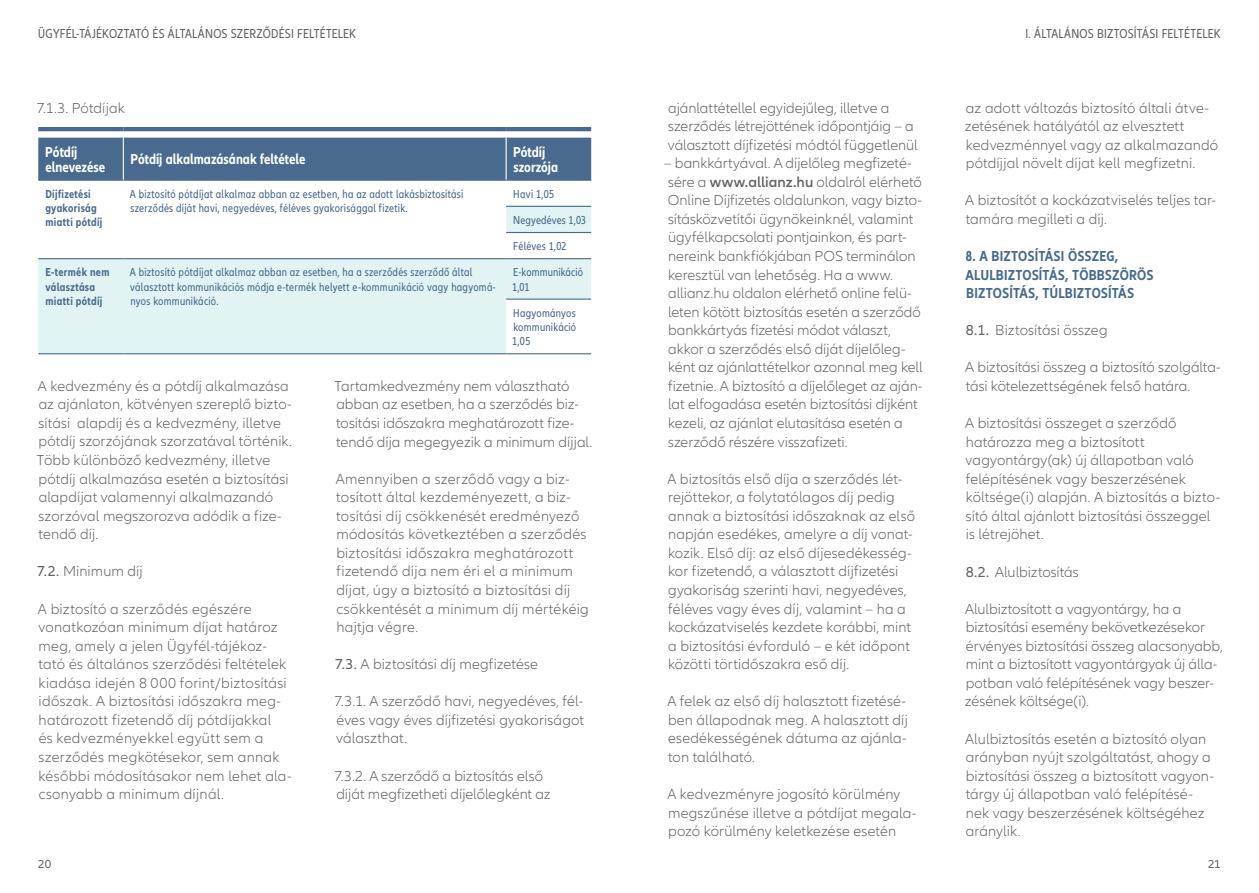
<style>
.page{position:relative;width:1259px;height:893px;background:#fff}
.page>*{position:absolute;margin:0;border:0;box-sizing:border-box;transform-origin:0 0}
.t1{font:300 15px/18.6px "Allianz Neo";letter-spacing:.005em;color:#636366}
.t2{font:700 condensed 15px/18.6px "Allianz Neo";letter-spacing:.01em;color:#496a8e}
.t3{font:700 condensed 15px/15px "Allianz Neo";color:#fff}
.t4{font:condensed 13.5px "Allianz Neo";letter-spacing:.015em;color:#636366}
.t5{font:condensed 12px/14.2px "Allianz Neo";letter-spacing:.02em;color:#496a8e}
.t6{font:700 condensed 12px/14.2px "Allianz Neo";letter-spacing:.025em;color:#496a8e}
.t7{font:12px "Allianz Neo";color:#636366}
.s1{font-weight:400}
.s2{font-weight:600}
</style>
<div class="page">
<div style="left:38px;top:138px;width:553px;height:42px;background:#496a8e"></div>
<svg style="left:38px;top:207px;width:553px;height:146px;fill:#e2f3f4"></svg>
<hr style="left:38px;top:127px;width:85px;height:4px;background:#496a8e">
<hr style="left:123px;top:127px;width:383px;height:4px;background:#496a8e">
<hr style="left:506px;top:127px;width:85px;height:4px;background:#496a8e">
<hr style="left:506px;top:206px;width:85px;height:1px;background:#496a8e">
<hr style="left:506px;top:232px;width:85px;height:1px;background:#496a8e">
<hr style="left:38px;top:258px;width:85px;height:1px;background:#496a8e">
<hr style="left:123px;top:258px;width:383px;height:1px;background:#496a8e">
<hr style="left:506px;top:258px;width:85px;height:1px;background:#496a8e">
<hr style="left:506px;top:299px;width:85px;height:1px;background:#496a8e">
<hr style="left:38px;top:353px;width:85px;height:1px;background:#496a8e">
<hr style="left:123px;top:353px;width:383px;height:1px;background:#496a8e">
<hr style="left:506px;top:353px;width:85px;height:1px;background:#496a8e">
<hr style="left:38px;top:180px;width:85px;height:1px;background:#496a8e">
<hr style="left:123px;top:180px;width:383px;height:1px;background:#496a8e">
<hr style="left:506px;top:180px;width:85px;height:1px;background:#496a8e">
<hr style="left:123px;top:138px;width:1px;height:42px;background:#fff">
<hr style="left:505px;top:138px;width:2px;height:42px;background:#fff">
<p class="t4" style="left:38px;top:26px;width:319px">ÜGYFÉL-TÁJÉKOZTATÓ ÉS ÁLTALÁNOS SZERZŐDÉSI FELTÉTELEK</p>
<p class="t4" style="left:1025px;top:26px;width:48px">I. Általános</p>
<p class="t4" style="left:1097px;top:26px;width:7px">biztos</p>
<p class="t4" style="left:1133px;top:26px;width:10px">ítási</p>
<p class="t4" style="left:1161px;top:26px;width:24px">fe ltéte</p>
<p class="t4" style="left:1202px;top:26px;width:13px">lek</p>
<p class="t1" style="left:37px;top:99px;width:90px">7.1.3. Pótdíjak</p>
<p class="t3" style="left:45px;top:145px;width:61px">Pótdíj elnevezése</p>
<p class="t3" style="left:130px;top:152px;width:177px">Pótdíj alkalmazásának feltétele</p>
<p class="t3" style="left:513px;top:145px;width:47px">Pótdíj szorzója</p>
<p class="t6" style="left:45px;top:187px;width:59px">Díjfizetési gyakoriság miatti pótdíj</p>
<p class="t5" style="left:130px;top:187px;width:335px">A biztosító pótdíjat alkalmaz abban az esetben, ha az adott lakásbiztosítási szerződés díját havi, negyedéves, féléves gyakorisággal fizetik.</p>
<p class="t5" style="left:513px;top:181px;width:74px;line-height:26.1px">Havi 1,05<br>Negyedéves 1,03<br>Féléves 1,02</p>
<p class="t6" style="left:45px;top:265px;width:65px">E-termék nem választása miatti pótdíj</p>
<p class="t5" style="left:130px;top:266px;width:367px">A biztosító pótdíjat alkalmaz abban az esetben, ha a szerződés szerződő által választott kommunikációs módja e-termék helyett e-kommunikáció vagy hagyomá&shy;nyos kommunikáció.</p>
<p class="t5" style="left:512px;top:265px;width:72px">E-kommunikáció<br>1,01</p>
<p class="t5" style="left:512px;top:306px;width:65px;text-align:justify">Hagyományos kommunikáció 1,05</p>
<p class="t1" style="left:37px;top:377px;width:256px">A kedvezmény és a pótdíj alkalmazása az ajánlaton, kötvényen szereplő bizto&shy;sítási alapdíj és a kedvezmény, illetve pótdíj szorzójának szorzatával történik.<br>Több különböző kedvezmény, illetve pótdíj alkalmazása esetén a biztosítási alapdíjat valamennyi alkalmazandó szorzóval megszorozva adódik a fize&shy;tendő díj.</p>
<p class="t1" style="left:37px;top:562px;width:107px"><span class="s1">7.2.</span> Minimum díj</p>
<p class="t1" style="left:38px;top:600px;width:255px">A biztosító a szerződés egészére vonatkozóan minimum díjat határoz meg, amely a jelen Ügyfél-tájékoz&shy;tató és általános szerződési feltételek kiadása idején 8 000 forint/biztosítási időszak. A biztosítási időszakra meg&shy;határozott fizetendő díj pótdíjakkal<br>és kedvezményekkel együtt sem a szerződés megkötésekor, sem annak későbbi módosításakor nem lehet ala&shy;csonyabb a minimum díjnál.</p>
<p class="t1" style="left:335px;top:377px;width:259px">Tartamkedvezmény nem választható abban az esetben, ha a szerződés biz&shy;tosítási időszakra meghatározott fize&shy;tendő díja megegyezik a minimum díjjal.</p>
<p class="t1" style="left:336px;top:470px;width:255px">Amennyiben a szerződő vagy a biz&shy;tosított által kezdeményezett, a biz&shy;tosítási díj csökkenését eredményező módosítás következtében a szerződés biztosítási időszakra meghatározott fizetendő díja nem éri el a minimum díjat, úgy a biztosító a biztosítási díj csökkentését a minimum díj mértékéig hajtja végre.</p>
<p class="t1" style="left:335px;top:655px;width:205px"><span class="s1">7.3.</span> A biztosítási díj megfizetése</p>
<p class="t1" style="left:334px;top:692px;width:251px;text-align:justify">7.3.1. A szerződő havi, negyedéves, fél&shy;éves vagy éves díjfizetési gyakoriságot választhat.</p>
<p class="t1" style="left:334px;top:767px;width:218px">7.3.2. A szerződő a biztosítás első díját megfizetheti díjelőlegként az</p>
<p class="t1" style="left:668px;top:99px;width:251px">ajánlattétellel egyidejűleg, illetve a szerződés létrejöttének időpontjáig – a választott díjfizetési módtól függetlenül</p>
<p class="t1" style="left:664px;top:154px;width:260px">– bankkártyával. A díjelőleg megfizeté&shy;sére a <span class="s2">www.allianz.hu</span> oldalról elérhető Online Díjfizetés oldalunkon, vagy bizto&shy;sításközvetítői ügynökeinknél, valamint ügyfélkapcsolati pontjainkon, és part&shy;nereink bankfiókjában POS terminálon keresztül van lehetőség. Ha a www. allianz.hu oldalon elérhető online felü&shy;leten kötött biztosítás esetén a szerződő bankkártyás fizetési módot választ, akkor a szerződés első díját díjelőleg&shy;ként az ajánlattételkor azonnal meg kell fizetnie. A biztosító a díjelőleget az aján&shy;lat elfogadása esetén biztosítási díjként kezeli, az ajánlat elutasítása esetén a szerződő részére visszafizeti.</p>
<p class="t1" style="left:667px;top:470px;width:249px">A biztosítás első díja a szerződés lét&shy;rejöttekor, a folytatólagos díj pedig annak a biztosítási időszaknak az első napján esedékes, amelyre a díj vonat&shy;kozik. Első díj: az első díjesedékesség&shy;kor fizetendő, a választott díjfizetési gyakoriság szerinti havi, negyedéves, féléves vagy éves díj, valamint – ha a kockázatviselés kezdete korábbi, mint a biztosítási évforduló – e két időpont közötti törtidőszakra eső díj.</p>
<p class="t1" style="left:667px;top:692px;width:242px">A felek az első díj halasztott fizetésé&shy;ben állapodnak meg. A halasztott díj esedékességének dátuma az ajánla&shy;ton található.</p>
<p class="t1" style="left:667px;top:785px;width:250px">A kedvezményre jogosító körülmény megszűnése illetve a pótdíjat megala&shy;pozó körülmény keletkezése esetén</p>
<p class="t1" style="left:965px;top:99px;width:255px">az adott változás biztosító általi átve&shy;zetésének hatályától az elvesztett kedvezménnyel vagy az alkalmazandó pótdíjjal növelt díjat kell megfizetni.</p>
<p class="t1" style="left:965px;top:192px;width:252px">A biztosítót a kockázatviselés teljes tar&shy;tamára megilleti a díj.</p>
<p class="t2" style="left:965px;top:247px;width:189px">8. A BIZTOSÍTÁSI ÖSSZEG,<br>ALULBIZTOSÍTÁS, TÖBBSZÖRÖS<br>BIZTOSÍTÁS, TÚLBIZTOSÍTÁS</p>
<p class="t1" style="left:966px;top:321px;width:143px"><span class="s1">8.1.</span> Biztosítási összeg</p>
<p class="t1" style="left:965px;top:359px;width:257px">A biztosítási összeg a biztosító szolgálta&shy;tási kötelezettségének felső határa.</p>
<p class="t1" style="left:965px;top:414px;width:256px">A biztosítási összeget a szerződő határozza meg a biztosított vagyontárgy(ak) új állapotban való felépítésének vagy beszerzésének költsége(i) alapján. A biztosítás a bizto&shy;sító által ajánlott biztosítási összeggel is létrejöhet.</p>
<p class="t1" style="left:966px;top:563px;width:114px"><span class="s1">8.2.</span> Alulbiztosítás</p>
<p class="t1" style="left:965px;top:600px;width:259px">Alulbiztosított a vagyontárgy, ha a biztosítási esemény bekövetkezésekor érvényes biztosítási összeg alacsonyabb, mint a biztosított vagyontárgyak új álla&shy;potban való felépítésének vagy beszer&shy;zésének költsége(i).</p>
<p class="t1" style="left:965px;top:730px;width:250px">Alulbiztosítás esetén a biztosító olyan arányban nyújt szolgáltatást, ahogy a biztosítási összeg a biztosított vagyon&shy;tárgy új állapotban való felépítésé&shy;nek vagy beszerzésének költségéhez aránylik.</p>
<p class="t7" style="left:38px;top:857px;width:14px">20</p>
<p class="t7" style="left:1208px;top:857px;width:14px">21</p>
</div>
